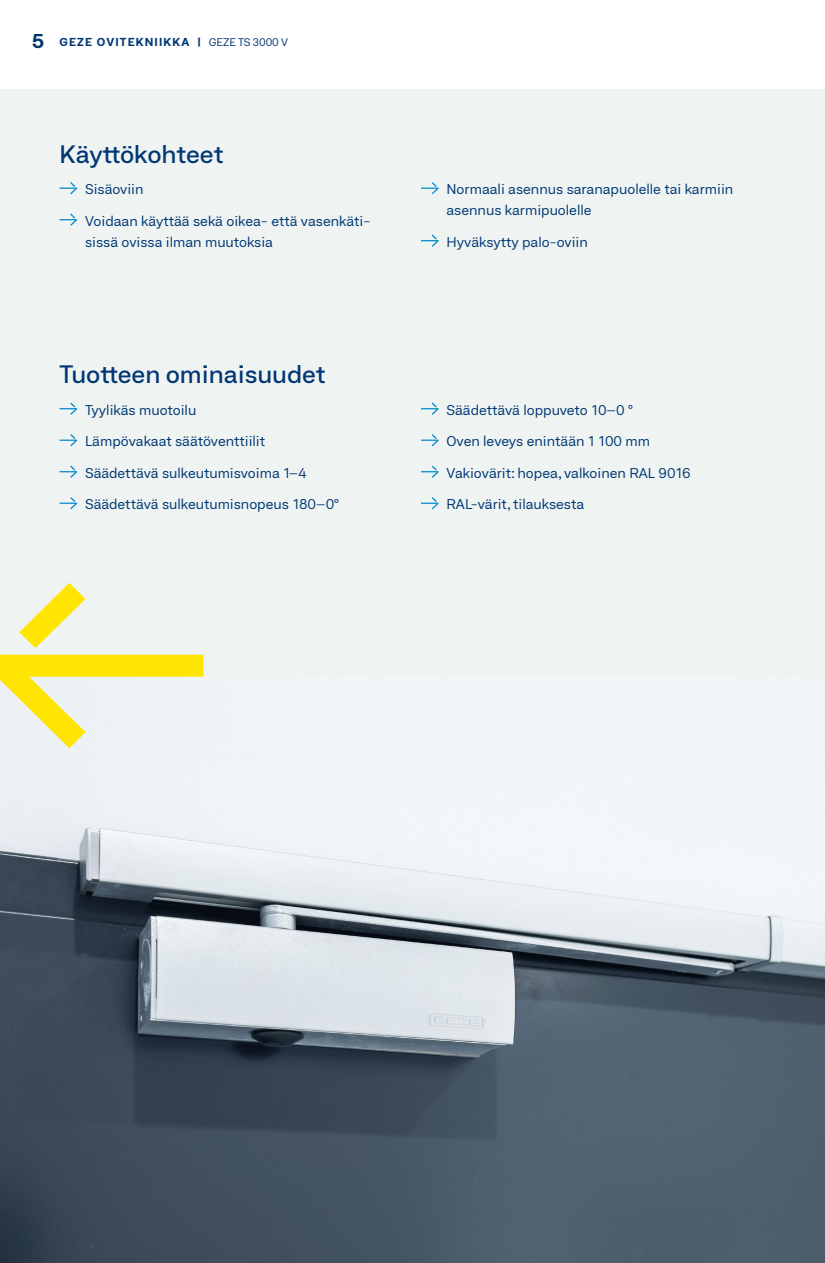
<style>
.page{position:relative;width:825px;height:1263px;background:#fff}
.page>*{position:absolute;margin:0;border:0;box-sizing:border-box;transform-origin:0 0}
.SUB_HEADLINE{font:500 expanded 24px "Neufile Grotesk";letter-spacing:-.005em;color:#013874}
.BULLET{font:expanded 13.5px/21px "Neufile Grotesk";color:#013874}
.t1{font:700 expanded 11.25px "Neufile Grotesk";letter-spacing:.1em;color:#013874}
.s1{font-size:19.5px}
.s2{font-weight:400;font-size:10.5px}
</style>
<div class="page">
<div style="left:0;top:89px;width:825px;height:1174px;background:#eff4f3"></div>
<img style="left:0;top:748px;width:825px;height:515px">
<svg style="left:60px;top:403px;width:17px;height:12px"></svg>
<svg style="left:60px;top:434px;width:17px;height:12px"></svg>
<svg style="left:60px;top:466px;width:17px;height:12px"></svg>
<svg style="left:60px;top:497px;width:17px;height:12px"></svg>
<svg style="left:421px;top:403px;width:17px;height:12px"></svg>
<svg style="left:421px;top:434px;width:17px;height:12px"></svg>
<svg style="left:421px;top:466px;width:17px;height:12px"></svg>
<svg style="left:421px;top:497px;width:17px;height:12px"></svg>
<svg style="left:60px;top:182px;width:17px;height:12px"></svg>
<svg style="left:60px;top:214px;width:17px;height:12px"></svg>
<svg style="left:421px;top:182px;width:17px;height:12px"></svg>
<svg style="left:421px;top:235px;width:17px;height:12px"></svg>
<svg style="left:0;top:583px;width:203px;height:165px"></svg>
<p class="t1" style="left:32px;top:35px;width:258px"><span class="s1">5</span> GEZE OVITEKNIIKKA | <span class="s2">GEZE TS 3000 V</span></p>
<p class="SUB_HEADLINE" style="left:60px;top:139px;width:165px">Käyttökohteet</p>
<p class="BULLET" style="left:85px;top:179px;width:60px">Sisäoviin</p>
<p class="BULLET" style="left:85px;top:210px;width:287px">Voidaan käyttää sekä oikea- että vasenkäti&shy;sissä ovissa ilman muutoksia</p>
<p class="SUB_HEADLINE" style="left:60px;top:359px;width:268px">Tuotteen ominaisuudet</p>
<p class="BULLET" style="left:85px;top:399px;width:113px">Tyylikäs muotoilu</p>
<p class="BULLET" style="left:85px;top:431px;width:182px">Lämpövakaat säätöventtiilit</p>
<p class="BULLET" style="left:85px;top:462px;width:223px">Säädettävä sulkeutumisvoima 1–4</p>
<p class="BULLET" style="left:85px;top:494px;width:256px">Säädettävä sulkeutumisnopeus 180–0°</p>
<p class="BULLET" style="left:446px;top:179px;width:288px">Normaali asennus saranapuolelle tai karmiin asennus karmipuolelle</p>
<p class="BULLET" style="left:446px;top:231px;width:143px">Hyväksytty palo-oviin</p>
<p class="BULLET" style="left:446px;top:399px;width:188px">Säädettävä loppuveto 10–0 °</p>
<p class="BULLET" style="left:446px;top:431px;width:205px">Oven leveys enintään 1 100 mm</p>
<p class="BULLET" style="left:446px;top:462px;width:246px">Vakiovärit: hopea, valkoinen RAL 9016</p>
<p class="BULLET" style="left:446px;top:494px;width:139px">RAL-värit, tilauksesta</p>
</div>
